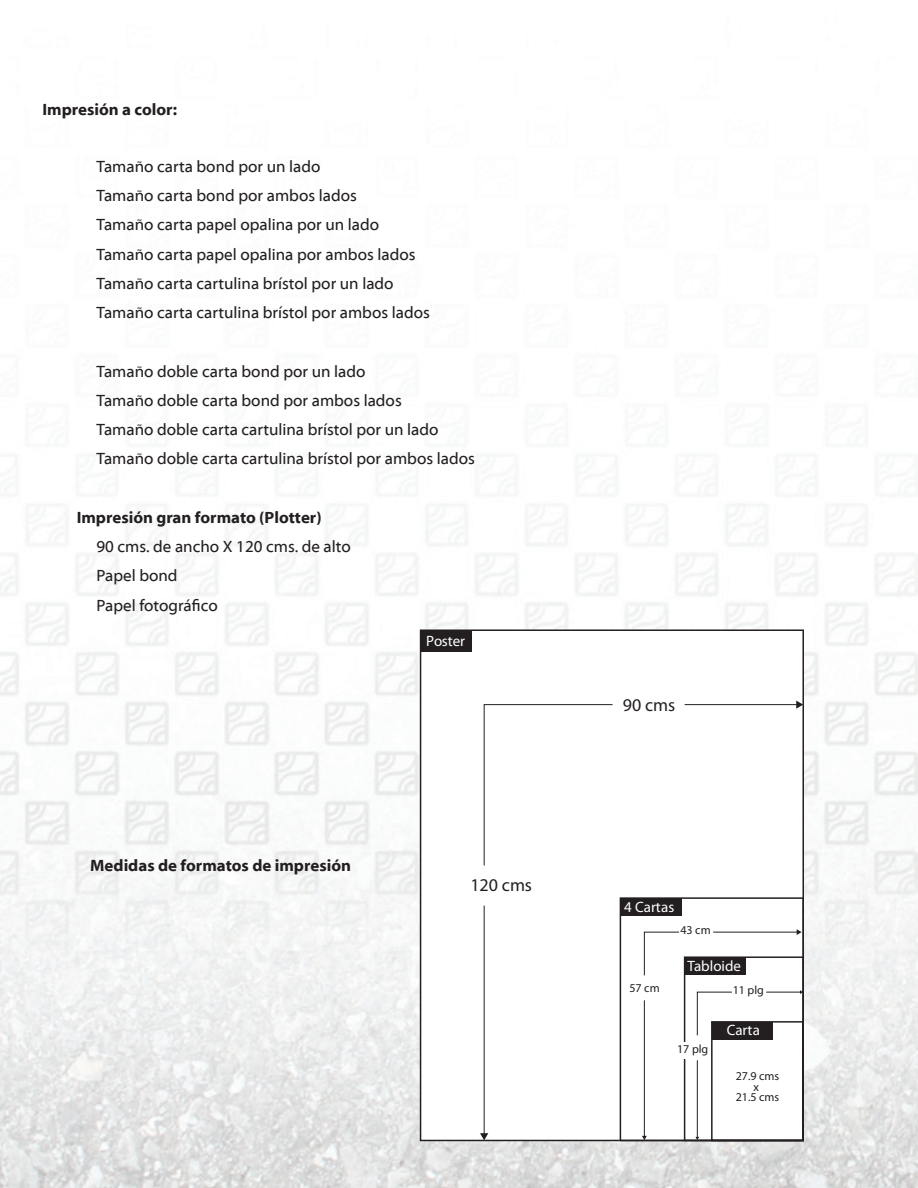
<style>
.page{position:relative;width:918px;height:1188px;background:#fff}
.page>*{position:absolute;margin:0;border:0;box-sizing:border-box;transform-origin:0 0}
.t1{font:18px "Myriad Pro";color:#231f20}
.t2{font:16.5px/29.2px "Myriad Web Pro";color:#231f20}
.t3{font:700 16.5px "Myriad Web Pro";color:#231f20}
.t4{font:15px "Myriad Pro";color:#fff}
.t5{font:12px/10.5px "Myriad Pro";color:#231f20;text-align:center}
</style>
<div class="page">
<img style="left:0;top:456px;width:918px;height:732px">
<div style="left:421px;top:630px;width:382px;height:510px;background:#fff"></div>
<hr style="left:484px;top:906px;width:1px;height:228px;background:#231f20">
<svg style="left:480px;top:1133px;width:8px;height:7px"></svg>
<svg style="left:484px;top:704px;width:129px;height:162px"></svg>
<hr style="left:685px;top:704px;width:112px;height:1px;background:#231f20">
<svg style="left:796px;top:701px;width:7px;height:8px"></svg>
<div style="left:421px;top:630px;width:51px;height:22px;background:#231f20"></div>
<div style="left:621px;top:898px;width:61px;height:18px;background:#231f20"></div>
<div style="left:620px;top:897px;width:184px;height:244px;border:2px solid #231f20"></div>
<svg style="left:642px;top:929px;width:163px;height:213px"></svg>
<p class="t3" style="left:43px;top:101px;width:136px">Impresión a color:</p>
<p class="t2" style="left:97px;top:152px;width:335px">Tamaño carta bond por un lado<br>Tamaño carta bond por ambos lados<br>Tamaño carta papel opalina por un lado Tamaño carta papel opalina por ambos lados Tamaño carta cartulina brístol por un lado Tamaño carta cartulina brístol por ambos lados</p>
<p class="t2" style="left:97px;top:357px;width:380px">Tamaño doble carta bond por un lado<br>Tamaño doble carta bond por ambos lados<br>Tamaño doble carta cartulina brístol por un lado Tamaño doble carta cartulina brístol por ambos lados</p>
<p class="t3" style="left:77px;top:508px;width:246px">Impresión gran formato (Plotter)</p>
<p class="t2" style="left:97px;top:532px;width:256px">90 cms. de ancho X 120 cms. de alto<br>Papel bond<br>Papel fotográfico</p>
<p class="t4" style="left:426px;top:632px;width:41px">Poster</p>
<p class="t3" style="left:90px;top:857px;width:262px">Medidas de formatos de impresión</p>
<p class="t1" style="left:470px;top:874px;width:63px">120 cms</p>
<p class="t1" style="left:623px;top:694px;width:54px">90 cms</p>
<p class="t4" style="left:624px;top:898px;width:52px">4 Cartas</p>
<p class="t5" style="left:680px;top:925px;width:32px">43 cm</p>
<p class="t5" style="left:629px;top:983px;width:32px">57 cm</p>
<p class="t4" style="left:688px;top:957px;width:55px">Tabloide</p>
<p class="t5" style="left:733px;top:985px;width:33px">11 plg</p>
<p class="t5" style="left:677px;top:1044px;width:33px">17 plg</p>
<p class="t4" style="left:727px;top:1021px;width:35px">Carta</p>
<p class="t5" style="left:736px;top:1071px;width:45px">27.9 cms x<br>21.5 cms</p>
</div>
